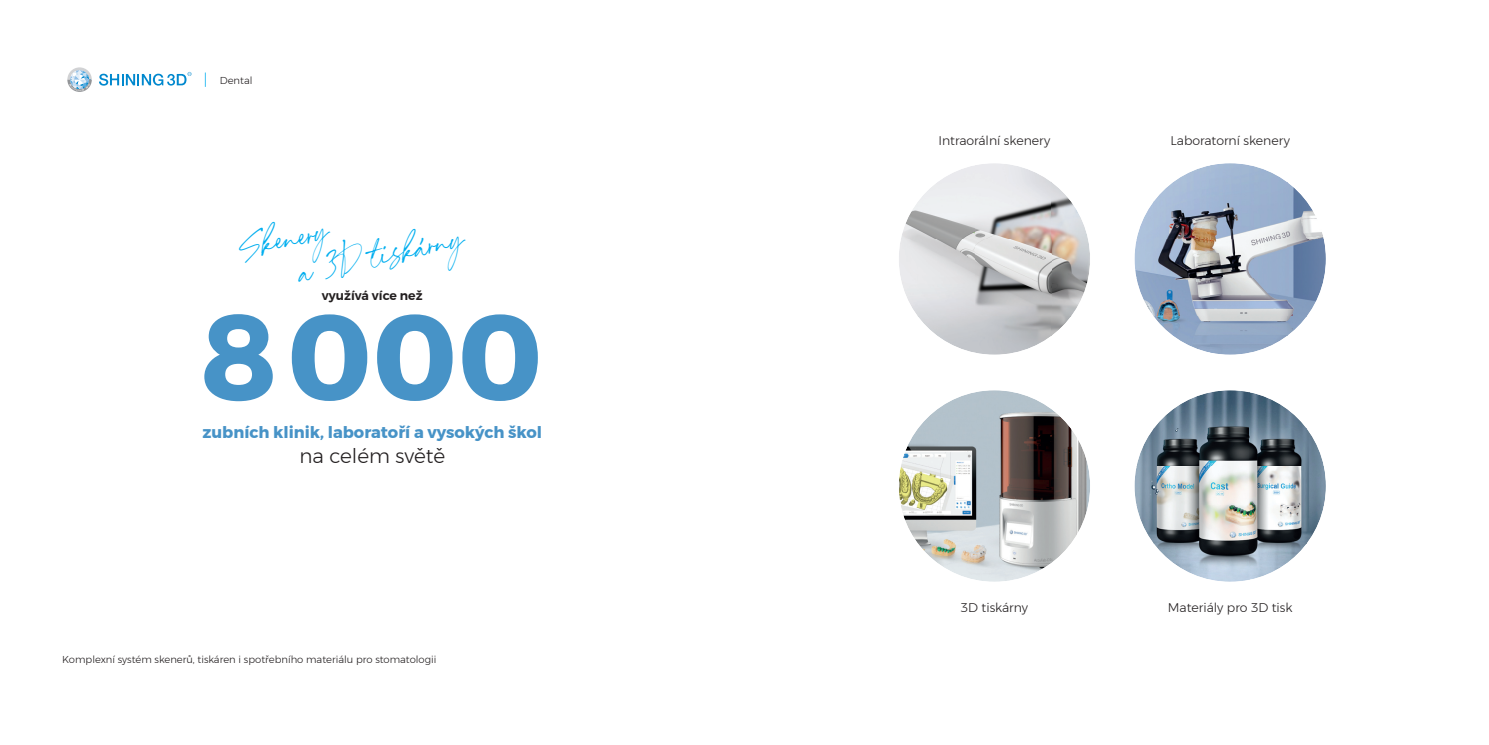
<style>
.page{position:relative;width:1489px;height:745px;background:#fff}
.page>*{position:absolute;margin:0;border:0;box-sizing:border-box;transform-origin:0 0}
.t1{font:700 121.25px "Montserrat";color:#4793c7}
.t2{font:32.5px/35.6px "Annette Bradford DEMO";color:#00aeef}
.t3{font:300 20px "Montserrat";color:#231f20}
.t4{font:700 16.25px "Montserrat";color:#4793c7}
.t5{font:300 12.5px "Montserrat";color:#231f20}
.t6{font:600 12.5px "Montserrat";color:#231f20}
.t7{font:300 10px "Montserrat";color:#231f20}
.s1{font-size:15px;color:#00aeef}
</style>
<div class="page">
<img style="left:1154px;top:165px;width:56px;height:36px">
<img style="left:1210px;top:163px;width:77px;height:38px">
<img style="left:1287px;top:182px;width:38px;height:134px">
<img style="left:1134px;top:201px;width:153px;height:115px">
<img style="left:1153px;top:316px;width:134px;height:38px">
<img style="left:1287px;top:316px;width:20px;height:20px">
<img style="left:898px;top:390px;width:192px;height:191px;border-radius:50%">
<img style="left:1154px;top:390px;width:152px;height:38px">
<img style="left:1134px;top:428px;width:191px;height:115px">
<img style="left:1153px;top:543px;width:96px;height:38px">
<img style="left:1249px;top:543px;width:57px;height:36px">
<img style="left:899px;top:163px;width:152px;height:153px">
<img style="left:1051px;top:182px;width:39px;height:134px">
<img style="left:918px;top:316px;width:133px;height:38px">
<img style="left:1051px;top:316px;width:20px;height:20px">
<svg style="left:67px;top:67px;width:25px;height:25px"></svg>
<svg style="left:99px;top:72px;width:93px;height:14px"></svg>
<p class="t7" style="left:204px;top:74px;width:50px"><span class="s1">|</span> Dental</p>
<h2 class="t2" style="left:290px;top:222px;width:168px;text-indent:-56px;rotate:-12deg">Skenery<br>a 3D tiskarny</h2>
<p class="t6" style="left:322px;top:288px;width:102px">využívá více než</p>
<h1 class="t1" style="left:202px;top:282px;width:342px">8000</h1>
<h3 class="t4" style="left:202px;top:422px;width:341px">zubních klinik, laboratoří a vysokých škol</h3>
<h3 class="t3" style="left:299px;top:444px;width:147px">na celém světě</h3>
<p class="t7" style="left:62px;top:653px;width:376px">Komplexní systém skenerů, tiskáren i spotřebního materiálu pro stomatologii</p>
<p class="t5" style="left:938px;top:133px;width:113px">Intraorální skenery</p>
<p class="t5" style="left:1170px;top:133px;width:121px">Laboratorní skenery</p>
<p class="t5" style="left:960px;top:599px;width:68px">3D tiskárny</p>
<p class="t5" style="left:1167px;top:599px;width:126px">Materiály pro 3D tisk</p>
</div>
